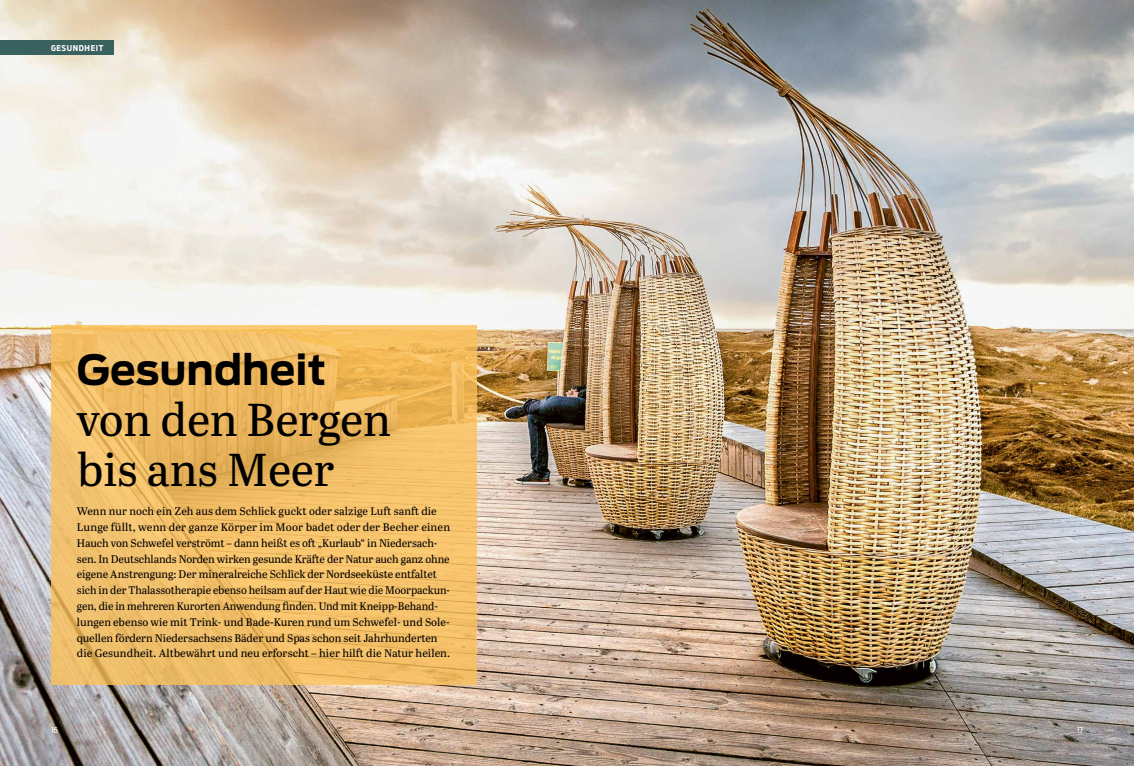
<style>
.page{position:relative;width:1134px;height:766px;background:#fff}
.page>*{position:absolute;margin:0;border:0;box-sizing:border-box;transform-origin:0 0}
.t1{font:46px/50.6px "Abril Text";letter-spacing:-.005em;color:#000}
.t2{font:700 41.4px "Antenna";color:#000}
.t3{font:11px/15.8px "Abril Text";letter-spacing:-.005em;color:#000}
.t4{font:8.1px "Antenna Cond";color:#fff}
.t5{font:700 8px "Antenna Cond";letter-spacing:.08em;color:#fff}
</style>
<div class="page">
<img style="left:0;top:0;width:1134px;height:765px">
<svg style="left:51px;top:325px;width:425px;height:359px;background:#f0bd66"></svg>
<div style="left:0;top:41px;width:113px;height:14px;background:#39615e"></div>
<p class="t5" style="left:51px;top:43px;width:54px">GESUNDHEIT</p>
<h2 class="t2" style="left:77px;top:345px;width:251px">Gesundheit</h2>
<h1 class="t1" style="left:77px;top:392px;width:316px">von den Bergen bis ans Meer</h1>
<p class="t3" style="left:77px;top:503px;width:375px">Wenn nur noch ein Zeh aus dem Schlick guckt oder salzige Luft sanft die Lunge füllt, wenn der ganze Körper im Moor badet oder der Becher einen Hauch von Schwefel verströmt – dann heißt es oft „Kurlaub“ in Niedersach&shy;sen. In Deutschlands Norden wirken gesunde Kräfte der Natur auch ganz ohne eigene Anstrengung: Der mineralreiche Schlick der Nordseeküste entfaltet sich in der Thalassotherapie ebenso heilsam auf der Haut wie die Moorpackun&shy;gen, die in mehreren Kurorten Anwendung finden. Und mit Kneipp-Behand&shy;lungen ebenso wie mit Trink- und Bade-Kuren rund um Schwefel- und Sole&shy;quellen fördern Niedersachsens Bäder und Spas schon seit Jahrhunderten die Gesundheit. Altbewährt und neu erforscht – hier hilft die Natur heilen.</p>
<p class="t4" style="left:51px;top:725px;width:9px">16</p>
<p class="t4" style="left:1077px;top:725px;width:7px">17</p>
</div>
